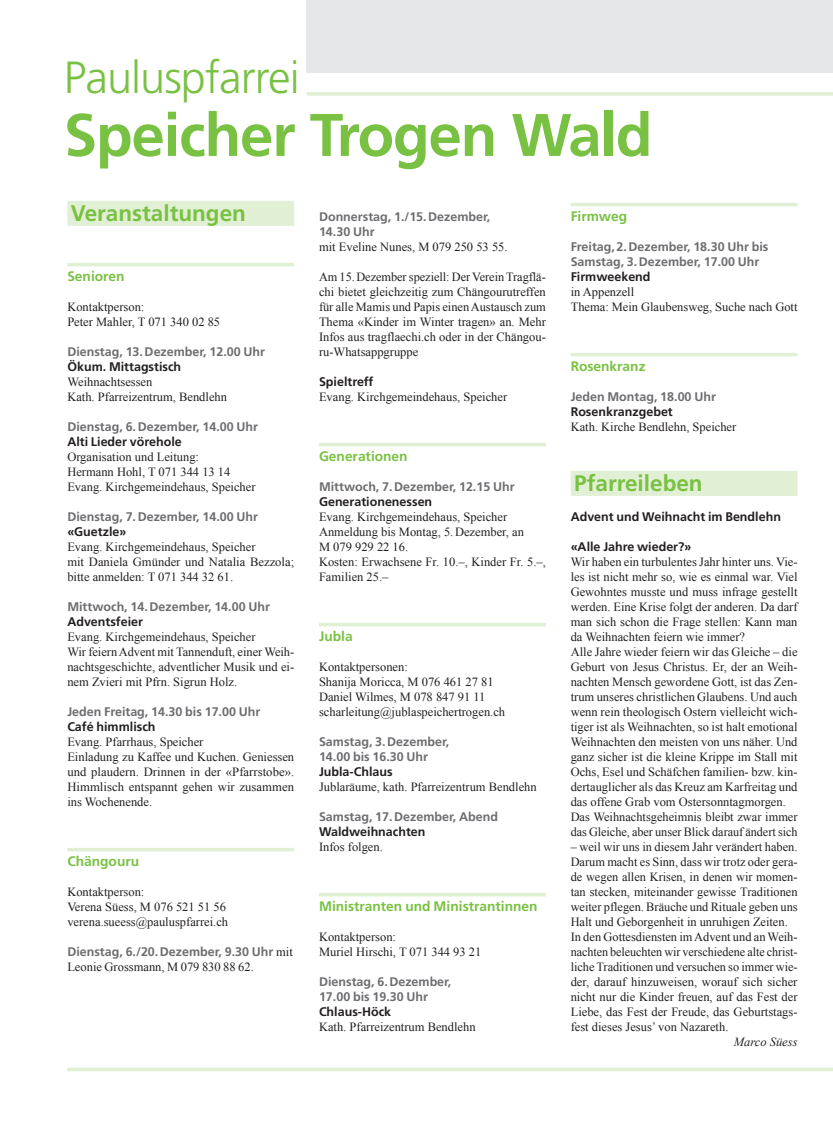
<style>
.page{position:relative;width:833px;height:1134px;background:#fff}
.page>*{position:absolute;margin:0;border:0;box-sizing:border-box;transform-origin:0 0}
.t1{font:700 60px "Frutiger LT Std";letter-spacing:-.02em;color:#79c142}
.t2{font:300 45px "Frutiger LT Std";letter-spacing:-.02em;color:#79c142}
.t3{font:700 22.5px "Frutiger LT Std";color:#79c142}
.t4{font:700 13.75px "Frutiger LT Std";color:#79c142}
.t5{font:12.5px/15px "Times New Roman";color:#231f20}
.t6{font:700 12.5px/15px "Frutiger LT Std";color:#6c6d70}
.t7{font:700 12.5px "Frutiger LT Std";color:#231f20}
.t8{font:italic 12.5px "Times New Roman";color:#231f20}
.s1{font-family:"Times New Roman";font-weight:400;color:#231f20}
</style>
<div class="page">
<div style="left:306px;top:0;width:527px;height:73px;background:#e6e7e9"></div>
<hr style="left:306px;top:92px;width:527px;height:4px;background:#e1efd4">
<hr style="left:67px;top:1068px;width:766px;height:3px;background:#e1efd4">
<hr style="left:319px;top:443px;width:227px;height:3px;background:#e1efd4">
<hr style="left:319px;top:623px;width:227px;height:3px;background:#e1efd4">
<hr style="left:319px;top:893px;width:227px;height:3px;background:#e1efd4">
<hr style="left:570px;top:203px;width:227px;height:3px;background:#e1efd4">
<hr style="left:570px;top:353px;width:227px;height:3px;background:#e1efd4">
<div style="left:570px;top:471px;width:227px;height:25px;background:#e1efd4"></div>
<div style="left:67px;top:201px;width:227px;height:25px;background:#e1efd4"></div>
<hr style="left:67px;top:263px;width:227px;height:3px;background:#e1efd4">
<hr style="left:67px;top:848px;width:227px;height:3px;background:#e1efd4">
<h2 class="t2" style="left:64px;top:52px;width:237px">Pauluspfarrei</h2>
<h1 class="t1" style="left:64px;top:100px;width:590px">Speicher Trogen Wald</h1>
<h3 class="t3" style="left:71px;top:199px;width:177px">Veranstaltungen</h3>
<p class="t4" style="left:67px;top:268px;width:59px">Senioren</p>
<p class="t5" style="left:67px;top:299px;width:154px">Kontaktperson:<br>Peter Mahler, T 071 340 02 85</p>
<p class="t6" style="left:67px;top:344px;width:199px">Dienstag, 13.Dezember, 12.00 Uhr</p>
<p class="t7" style="left:67px;top:359px;width:115px">Ökum. Mittagstisch</p>
<p class="t5" style="left:67px;top:374px;width:161px">Weihnachtsessen<br>Kath. Pfarreizentrum, Bendlehn</p>
<p class="t6" style="left:67px;top:419px;width:192px">Dienstag, 6.Dezember, 14.00 Uhr</p>
<p class="t7" style="left:67px;top:434px;width:116px">Alti Lieder vörehole</p>
<p class="t5" style="left:67px;top:449px;width:190px">Organisation und Leitung:<br>Hermann Hohl, T 071 344 13 14<br>Evang. Kirchgemeindehaus, Speicher</p>
<p class="t6" style="left:67px;top:509px;width:192px">Dienstag, 7.Dezember, 14.00 Uhr</p>
<p class="t7" style="left:67px;top:524px;width:61px">«Guetzle»</p>
<p class="t5" style="left:67px;top:539px;width:228px">Evang. Kirchgemeindehaus, Speicher<br>mit Daniela Gmünder und Natalia Bezzola; bitte anmelden: T 071 344 32 61.</p>
<p class="t6" style="left:67px;top:599px;width:204px">Mittwoch, 14.Dezember, 14.00 Uhr</p>
<p class="t7" style="left:67px;top:614px;width:77px">Adventsfeier</p>
<p class="t5" style="left:67px;top:629px;width:228px">Evang. Kirchgemeindehaus, Speicher<br>Wir feiern Advent mit Tannenduft, einer Weih&shy;nachtsgeschichte, adventlicher Musik und ei&shy;nem Zvieri mit Pfrn. Sigrun Holz.</p>
<p class="t6" style="left:67px;top:704px;width:194px">Jeden Freitag, 14.30 bis 17.00 Uhr</p>
<p class="t7" style="left:67px;top:719px;width:90px">Café himmlisch</p>
<p class="t5" style="left:67px;top:734px;width:228px">Evang. Pfarrhaus, Speicher<br>Einladung zu Kaffee und Kuchen. Geniessen und plaudern. Drinnen in der «Pfarrstobe».<br>Himmlisch entspannt gehen wir zusammen ins Wochenende.</p>
<p class="t4" style="left:67px;top:853px;width:73px">Chängouru</p>
<p class="t5" style="left:67px;top:884px;width:162px">Kontaktperson:<br>Verena Süess, M 076 521 51 56 verena.sueess@pauluspfarrei.ch</p>
<p class="t6" style="left:67px;top:944px;width:227px">Dienstag, 6./20.Dezember, 9.30 Uhr <span class="s1">mit</span></p>
<p class="t5" style="left:67px;top:959px;width:188px">Leonie Grossmann, M 079 830 88 62.</p>
<p class="t6" style="left:319px;top:209px;width:173px">Donnerstag, 1./15.Dezember,<br>14.30 Uhr</p>
<p class="t5" style="left:319px;top:239px;width:190px">mit Eveline Nunes, M 079 250 53 55.</p>
<p class="t5" style="left:319px;top:269px;width:228px;text-align:justify">Am 15.Dezember speziell: Der Verein Tragflä&shy;chi bietet gleichzeitig zum Chängourutreffen für alle Mamis und Papis einen Austausch zum Thema «Kinder im Winter tragen» an. Mehr Infos aus tragflaechi.ch oder in der Chängou&shy;ru-Whatsappgruppe</p>
<p class="t7" style="left:319px;top:374px;width:56px">Spieltreff</p>
<p class="t5" style="left:319px;top:389px;width:190px">Evang. Kirchgemeindehaus, Speicher</p>
<p class="t4" style="left:319px;top:448px;width:90px">Generationen</p>
<p class="t6" style="left:319px;top:479px;width:197px">Mittwoch, 7.Dezember, 12.15 Uhr</p>
<p class="t7" style="left:319px;top:494px;width:115px">Generationenessen</p>
<p class="t5" style="left:319px;top:509px;width:228px">Evang. Kirchgemeindehaus, Speicher<br>Anmeldung bis Montag, 5.Dezember, an<br>M 079 929 22 16.<br>Kosten: Erwachsene Fr. 10.–, Kinder Fr. 5.–,<br>Familien 25.–</p>
<p class="t4" style="left:319px;top:628px;width:35px">Jubla</p>
<p class="t5" style="left:319px;top:659px;width:188px">Kontaktpersonen:<br>Shanija Moricca, M 076 461 27 81<br>Daniel Wilmes, M 078 847 91 11 scharleitung@jublaspeichertrogen.ch</p>
<p class="t6" style="left:319px;top:734px;width:132px">Samstag, 3.Dezember,<br>14.00 bis 16.30 Uhr</p>
<p class="t7" style="left:319px;top:764px;width:75px">Jubla-Chlaus</p>
<p class="t5" style="left:319px;top:779px;width:219px">Jublaräume, kath. Pfarreizentrum Bendlehn</p>
<p class="t6" style="left:319px;top:809px;width:180px">Samstag, 17.Dezember, Abend</p>
<p class="t7" style="left:319px;top:824px;width:108px">Waldweihnachten</p>
<p class="t5" style="left:319px;top:839px;width:65px">Infos folgen.</p>
<p class="t4" style="left:319px;top:898px;width:220px">Ministranten und Ministrantinnen</p>
<p class="t5" style="left:319px;top:929px;width:164px">Kontaktperson:<br>Muriel Hirschi, T 071 344 93 21</p>
<p class="t6" style="left:319px;top:974px;width:134px">Dienstag, 6.Dezember,<br>17.00 bis 19.30 Uhr</p>
<p class="t7" style="left:319px;top:1004px;width:74px">Chlaus-Höck</p>
<p class="t5" style="left:319px;top:1019px;width:158px">Kath. Pfarreizentrum Bendlehn</p>
<p class="t4" style="left:570px;top:208px;width:58px">Firmweg</p>
<p class="t6" style="left:570px;top:239px;width:199px">Freitag,2.Dezember, 18.30 Uhr bis<br>Samstag, 3.Dezember, 17.00 Uhr</p>
<p class="t7" style="left:570px;top:269px;width:81px">Firmweekend</p>
<p class="t5" style="left:570px;top:284px;width:228px">in Appenzell<br>Thema: Mein Glaubensweg, Suche nach Gott</p>
<p class="t4" style="left:570px;top:358px;width:76px">Rosenkranz</p>
<p class="t6" style="left:570px;top:389px;width:147px">Jeden Montag, 18.00 Uhr</p>
<p class="t7" style="left:570px;top:404px;width:104px">Rosenkranzgebet</p>
<p class="t5" style="left:570px;top:419px;width:167px">Kath. Kirche Bendlehn, Speicher</p>
<h3 class="t3" style="left:574px;top:469px;width:130px">Pfarreileben</h3>
<p class="t7" style="left:570px;top:509px;width:212px">Advent und Weihnacht im Bendlehn</p>
<p class="t7" style="left:570px;top:539px;width:122px">«Alle Jahre wieder?»</p>
<p class="t5" style="left:570px;top:554px;width:228px">Wir haben ein turbulentes Jahr hinter uns. Vie&shy;les ist nicht mehr so, wie es einmal war. Viel Gewohntes musste und muss infrage gestellt werden. Eine Krise folgt der anderen. Da darf man sich schon die Frage stellen: Kann man da Weihnachten feiern wie immer?<br>Alle Jahre wieder feiern wir das Gleiche – die Geburt von Jesus Christus. Er, der an Weih&shy;nachten Mensch gewordene Gott, ist das Zen&shy;trum unseres christlichen Glaubens. Und auch wenn rein theologisch Ostern vielleicht wich&shy;tiger ist als Weihnachten, so ist halt emotional Weihnachten den meisten von uns näher. Und ganz sicher ist die kleine Krippe im Stall mit Ochs, Esel und Schäfchen familien- bzw. kin&shy;dertauglicher als das Kreuz am Karfreitag und das offene Grab vom Ostersonntagmorgen.<br>Das Weihnachtsgeheimnis bleibt zwar immer das Gleiche, aber unser Blick darauf ändert sich</p>
<p class="t5" style="left:570px;top:839px;width:228px">– weil wir uns in diesem Jahr verändert haben.<br>Darum macht es Sinn, dass wir trotz oder gera&shy;de wegen allen Krisen, in denen wir momen&shy;tan stecken, miteinander gewisse Traditionen weiter pflegen. Bräuche und Rituale geben uns Halt und Geborgenheit in unruhigen Zeiten.<br>In den Gottesdiensten im Advent und an Weih&shy;nachten beleuchten wir verschiedene alte christ&shy;liche Traditionen und versuchen so immer wie&shy;der, darauf hinzuweisen, worauf sich sicher nicht nur die Kinder freuen, auf das Fest der Liebe, das Fest der Freude, das Geburtstags&shy;fest dieses Jesus’ von Nazareth.</p>
<p class="t8" style="left:733px;top:1033px;width:65px">Marco Süess</p>
</div>
